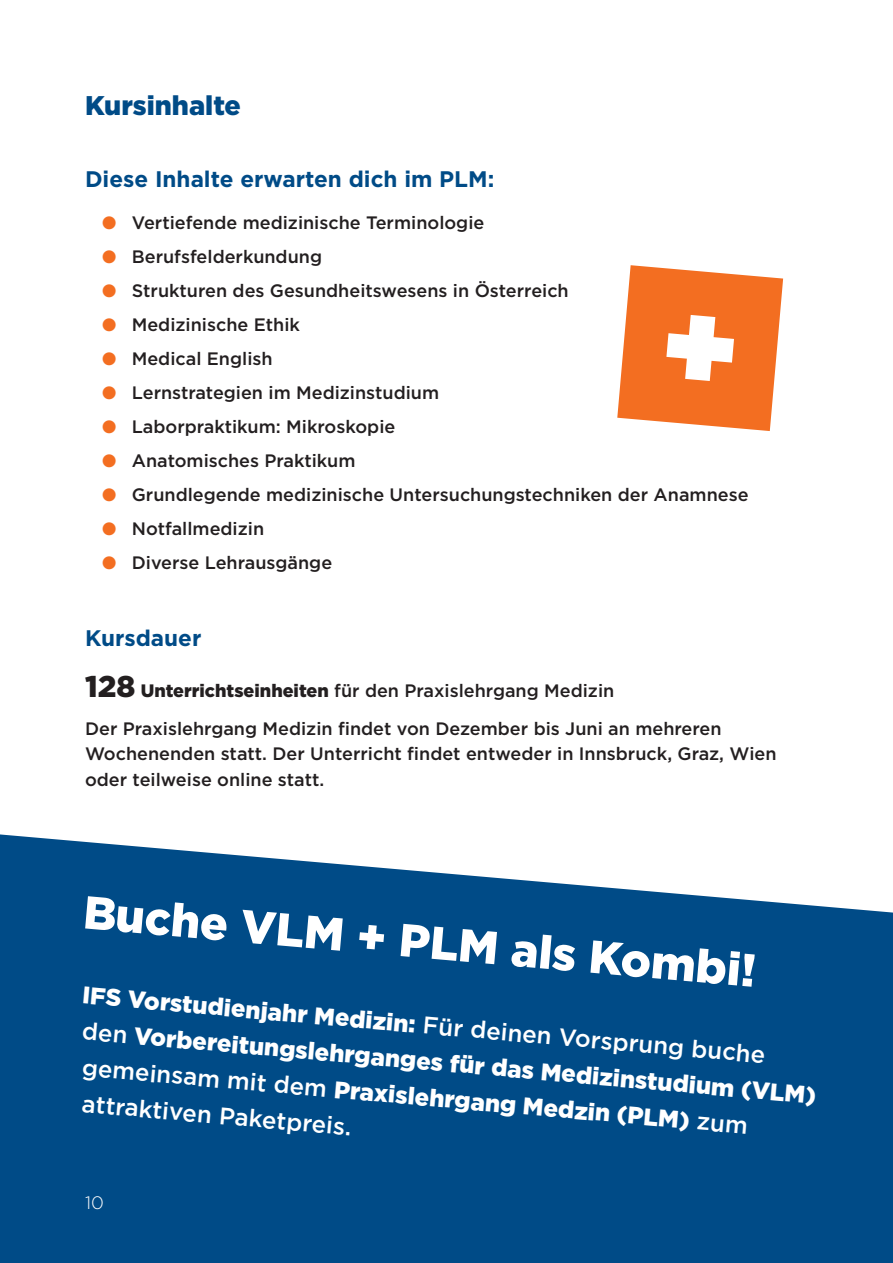
<style>
.page{position:relative;width:893px;height:1263px;background:#fff}
.page>*{position:absolute;margin:0;border:0;box-sizing:border-box;transform-origin:0 0}
.t1{font:900 46.2px "Gotham";color:#fff}
.t2{font:900 27px "Gotham";color:#004b87}
.t3{font:900 24px/36px "Gotham";color:#fff}
.t4{font:700 22.5px "Gotham";color:#004b87}
.t5{font:500 18px/38.2px "Gotham";color:#231f20}
.t6{font:300 18px "Gotham";color:#fff}
.s1{color:#f36e21}
.s2{font-weight:900;font-size:30px}
.s3{font-weight:900}
.s4{font-weight:500}
</style>
<div class="page">
<svg style="left:0;top:834px;width:893px;height:429px;background:#175b91"></svg>
<svg style="left:617px;top:265px;width:166px;height:166px;background:#f48342"></svg>
<h2 class="t2" style="left:85px;top:87px;width:157px">Kursinhalte</h2>
<p class="t4" style="left:85px;top:164px;width:411px">Diese Inhalte erwarten dich im PLM:</p>
<p class="t5" style="left:102px;top:203px;width:384px"><span class="s1">●</span> Vertiefende medizinische Terminologie</p>
<p class="t5" style="left:102px;top:237px;width:222px"><span class="s1">●</span> Berufsfelderkundung</p>
<p class="t5" style="left:102px;top:271px;width:468px"><span class="s1">●</span> Strukturen des Gesundheitswesens in Österreich</p>
<p class="t5" style="left:102px;top:305px;width:199px"><span class="s1">●</span> Medizinische Ethik</p>
<p class="t5" style="left:102px;top:339px;width:172px"><span class="s1">●</span> Medical English</p>
<p class="t5" style="left:102px;top:373px;width:339px"><span class="s1">●</span> Lernstrategien im Medizinstudium</p>
<p class="t5" style="left:102px;top:407px;width:295px"><span class="s1">●</span> Laborpraktikum: Mikroskopie</p>
<p class="t5" style="left:102px;top:441px;width:255px"><span class="s1">●</span> Anatomisches Praktikum</p>
<p class="t5" style="left:102px;top:475px;width:648px"><span class="s1">●</span> Grundlegende medizinische Untersuchungstechniken der Anamnese</p>
<p class="t5" style="left:102px;top:510px;width:164px"><span class="s1">●</span> Notfallmedizin</p>
<p class="t5" style="left:102px;top:544px;width:232px"><span class="s1">●</span> Diverse Lehrausgänge</p>
<p class="t4" style="left:85px;top:623px;width:118px">Kursdauer</p>
<p class="t5" style="left:85px;top:671px;width:638px"><span class="s2">128</span> <span class="s3">Unterrichtseinheiten</span> für den Praxislehrgang Medizin<br>Der Praxislehrgang Medizin findet von Dezember bis Juni an mehreren</p>
<p class="t5" style="left:85px;top:741px;width:693px;line-height:25.5px">Wochenenden statt. Der Unterricht findet entweder in Innsbruck, Graz, Wien oder teilweise online statt.</p>
<h1 class="t1" style="left:86px;top:880px;width:676px;rotate:5deg">Buche VLM + PLM als Kombi!</h1>
<h3 class="t3" style="left:84px;top:977px;width:741px;rotate:5deg">IFS Vorstudienjahr Medizin: <span class="s4">Für deinen Vorsprung buche<br>den</span> Vorbereitungslehrganges für das Medizinstudium (VLM) <span class="s4">gemeinsam mit dem</span> Praxislehrgang Medzin (PLM) <span class="s4">zum attraktiven Paketpreis.</span></h3>
<p class="t6" style="left:85px;top:1191px;width:20px">10</p>
</div>
